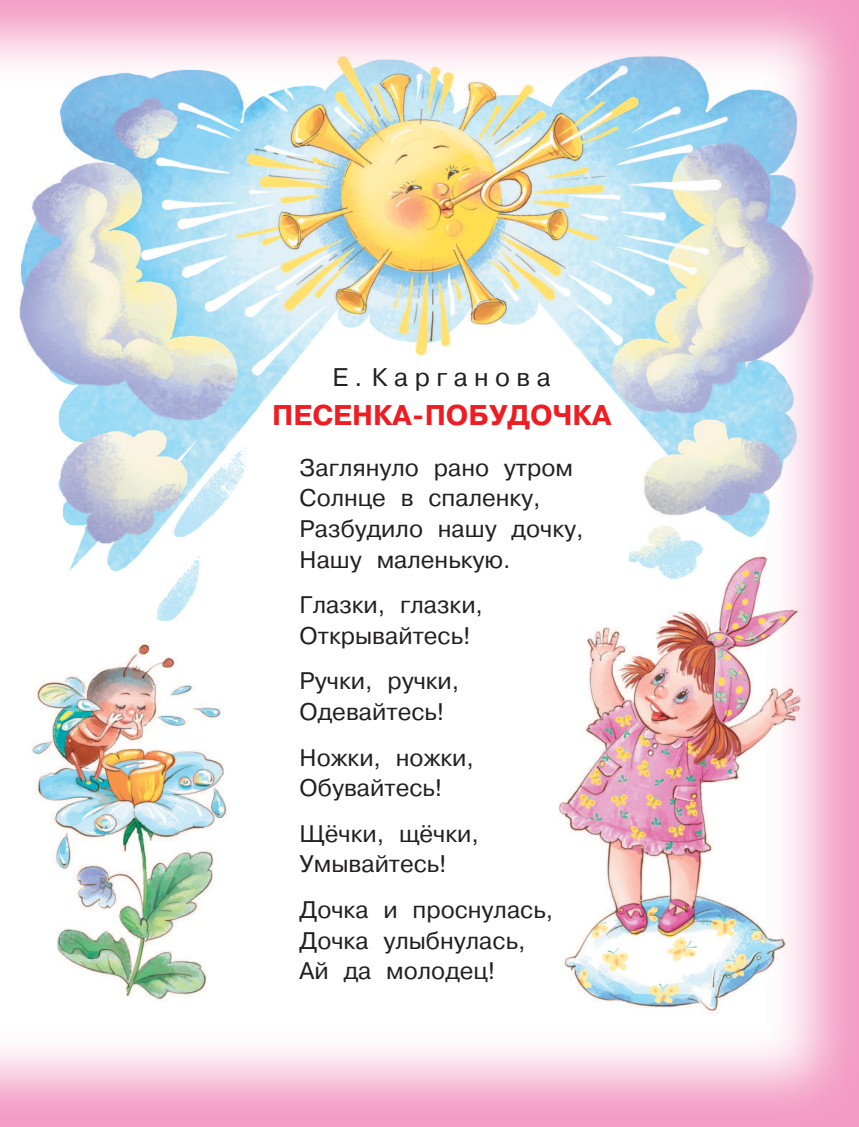
<style>
.page{position:relative;width:859px;height:1127px;background:#fff}
.page>*{position:absolute;margin:0;border:0;box-sizing:border-box;transform-origin:0 0}
.t1{font:700 28.5px "Pragmatica C";color:#ee1d23}
.t2{font:25.5px "Pragmatica C";letter-spacing:.25em;color:#231f20}
.t3{font:24px/30.6px "Pragmatica C";color:#231f20}
</style>
<div class="page">
<img style="left:0;top:0;width:858px;height:1127px">
<p class="t2" style="left:333px;top:367px;width:220px">Е. Карганова</p>
<p class="t1" style="left:272px;top:404px;width:340px">ПЕСЕНКА-ПОБУДОЧКА</p>
<p class="t3" style="left:300px;top:454px;width:285px">Заглянуло рано утром<br>Солнце в спаленку,<br>Разбудило нашу дочку,<br>Нашу маленькую.</p>
<p class="t3" style="left:300px;top:591px;width:185px">Глазки, глазки,<br>Открывайтесь!</p>
<p class="t3" style="left:300px;top:667px;width:161px">Ручки, ручки,<br>Одевайтесь!</p>
<p class="t3" style="left:300px;top:744px;width:176px">Ножки, ножки,<br>Обувайтесь!</p>
<p class="t3" style="left:300px;top:820px;width:181px">Щёчки, щёчки,<br>Умывайтесь!</p>
<p class="t3" style="left:300px;top:896px;width:255px">Дочка и проснулась,<br>Дочка улыбнулась,<br>Ай да молодец!</p>
</div>
